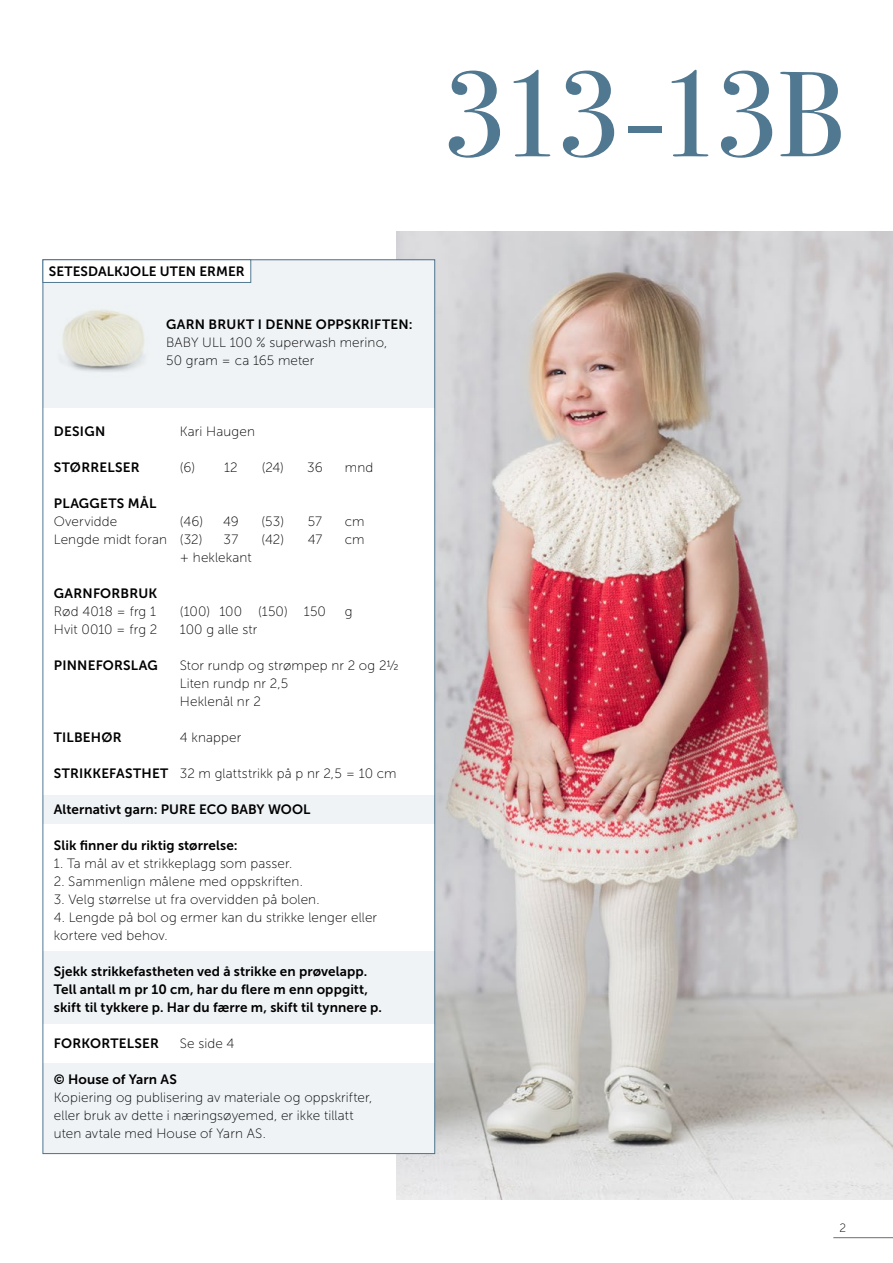
<style>
.page{position:relative;width:893px;height:1263px;background:#fff}
.page>*{position:absolute;margin:0;border:0;box-sizing:border-box;transform-origin:0 0}
.t1{font:121.5px "Bodoni Svty Two ITCTT";letter-spacing:-.06em;color:#517891}
.INNHOLD{font:13.5px "Museo Sans 100";letter-spacing:.01em;color:#000}
.INNHOLD-2{font:13.5px "Museo Sans 700";letter-spacing:.01em;color:#000}
.INNHOLD-_Opps{font:13.5px "Museo Sans 700";letter-spacing:.005em;color:#000}
.INNHOLD-3{font:13.5px "Museo Sans 700";letter-spacing:.03em;color:#000}
.t2{font:12px "Museo Sans 100";color:#000}
.s1{font-family:"Museo Sans 700"}
</style>
<div class="page">
<hr style="left:833px;top:1237px;width:60px;height:1px;background:#6d6e71">
<img style="left:396px;top:232px;width:497px;height:967px">
<div style="left:43px;top:260px;width:392px;height:893px;background:#fff"></div>
<div style="left:43px;top:260px;width:392px;height:148px;background:#eff3f6"></div>
<div style="left:43px;top:260px;width:208px;height:22px;background:#fff"></div>
<div style="left:43px;top:259px;width:208px;height:24px;border:1px solid #517891"></div>
<img style="left:62px;top:309px;width:83px;height:63px">
<div style="left:43px;top:951px;width:392px;height:73px;background:#eff3f6"></div>
<div style="left:43px;top:1063px;width:392px;height:91px;background:#eff3f6"></div>
<div style="left:43px;top:796px;width:392px;height:28px;background:#eff3f6"></div>
<p class="t1" style="left:442px;top:15px;width:406px">313-13B</p>
<p class="INNHOLD-_Opps" style="left:49px;top:264px;width:198px">SETESDALKJOLE UTEN ERMER</p>
<p class="INNHOLD-2" style="left:166px;top:317px;width:248px">GARN BRUKT I DENNE OPPSKRIFTEN:</p>
<p class="INNHOLD" style="left:166px;top:335px;width:223px">BABY ULL 100 % superwash merino,</p>
<p class="INNHOLD" style="left:166px;top:353px;width:150px">50 gram = ca 165 meter</p>
<p class="INNHOLD-2" style="left:54px;top:424px;width:53px">DESIGN</p>
<p class="INNHOLD" style="left:180px;top:424px;width:77px">Kari Haugen</p>
<p class="INNHOLD-2" style="left:54px;top:460px;width:87px">STØRRELSER</p>
<p class="INNHOLD" style="left:180px;top:460px;width:59px">(6) 12</p>
<p class="INNHOLD" style="left:262px;top:460px;width:62px">(24) 36</p>
<p class="INNHOLD" style="left:345px;top:460px;width:30px">mnd</p>
<p class="INNHOLD-3" style="left:54px;top:496px;width:104px">PLAGGETS MÅL</p>
<p class="INNHOLD" style="left:54px;top:514px;width:65px">Overvidde</p>
<p class="INNHOLD" style="left:180px;top:514px;width:60px">(46) 49</p>
<p class="INNHOLD" style="left:262px;top:514px;width:62px">(53) 57</p>
<p class="INNHOLD" style="left:345px;top:514px;width:21px">cm</p>
<p class="INNHOLD" style="left:54px;top:532px;width:150px">Lengde midt foran (32)</p>
<p class="INNHOLD" style="left:224px;top:532px;width:16px">37</p>
<p class="INNHOLD" style="left:262px;top:532px;width:62px">(42) 47</p>
<p class="INNHOLD" style="left:345px;top:532px;width:21px">cm</p>
<p class="INNHOLD" style="left:180px;top:550px;width:73px">+ heklekant</p>
<p class="INNHOLD-2" style="left:54px;top:586px;width:105px">GARNFORBRUK</p>
<p class="INNHOLD" style="left:54px;top:604px;width:104px">Rød 4018 = frg 1</p>
<p class="INNHOLD" style="left:180px;top:604px;width:148px">(100) 100 (150) 150</p>
<p class="INNHOLD" style="left:345px;top:604px;width:9px">g</p>
<p class="INNHOLD" style="left:54px;top:622px;width:105px">Hvit 0010 = frg 2</p>
<p class="INNHOLD" style="left:180px;top:622px;width:79px">100 g alle str</p>
<p class="INNHOLD-2" style="left:54px;top:658px;width:105px">PINNEFORSLAG</p>
<p class="INNHOLD" style="left:180px;top:658px;width:220px">Stor rundp og strømpep nr 2 og 2½</p>
<p class="INNHOLD" style="left:180px;top:676px;width:110px">Liten rundp nr 2,5</p>
<p class="INNHOLD" style="left:180px;top:694px;width:82px">Heklenål nr 2</p>
<p class="INNHOLD-2" style="left:54px;top:730px;width:69px">TILBEHØR</p>
<p class="INNHOLD" style="left:180px;top:730px;width:63px">4 knapper</p>
<p class="INNHOLD" style="left:54px;top:766px;width:344px"><span class="s1">STRIKKEFASTHET</span> 32 m glattstrikk på p nr 2,5 = 10 cm</p>
<p class="INNHOLD-2" style="left:54px;top:802px;width:258px">Alternativt garn: PURE ECO BABY WOOL</p>
<p class="INNHOLD-2" style="left:54px;top:838px;width:185px">Slik finner du riktig størrelse:</p>
<p class="INNHOLD" style="left:54px;top:856px;width:240px">1. Ta mål av et strikkeplagg som passer.</p>
<p class="INNHOLD" style="left:54px;top:874px;width:250px">2. Sammenlign målene med oppskriften.</p>
<p class="INNHOLD" style="left:54px;top:892px;width:267px">3. Velg størrelse ut fra overvidden på bolen.</p>
<p class="INNHOLD" style="left:54px;top:910px;width:325px">4. Lengde på bol og ermer kan du strikke lenger eller</p>
<p class="INNHOLD" style="left:54px;top:928px;width:115px">kortere ved behov.</p>
<p class="INNHOLD-2" style="left:54px;top:964px;width:315px">Sjekk strikkefastheten ved å strikke en prøvelapp.</p>
<p class="INNHOLD-2" style="left:54px;top:982px;width:316px">Tell antall m pr 10 cm, har du flere m enn oppgitt,</p>
<p class="INNHOLD-2" style="left:54px;top:1000px;width:330px">skift til tykkere p. Har du færre m, skift til tynnere p.</p>
<p class="INNHOLD-2" style="left:54px;top:1036px;width:107px">FORKORTELSER</p>
<p class="INNHOLD" style="left:180px;top:1036px;width:56px">Se side 4</p>
<p class="INNHOLD-2" style="left:54px;top:1072px;width:124px">© House of Yarn AS</p>
<p class="INNHOLD" style="left:54px;top:1090px;width:320px">Kopiering og publisering av materiale og oppskrifter,</p>
<p class="INNHOLD" style="left:54px;top:1108px;width:301px">eller bruk av dette i næringsøyemed, er ikke tillatt</p>
<p class="INNHOLD" style="left:54px;top:1126px;width:214px">uten avtale med House of Yarn AS.</p>
<p class="t2" style="left:839px;top:1221px;width:8px">2</p>
</div>
